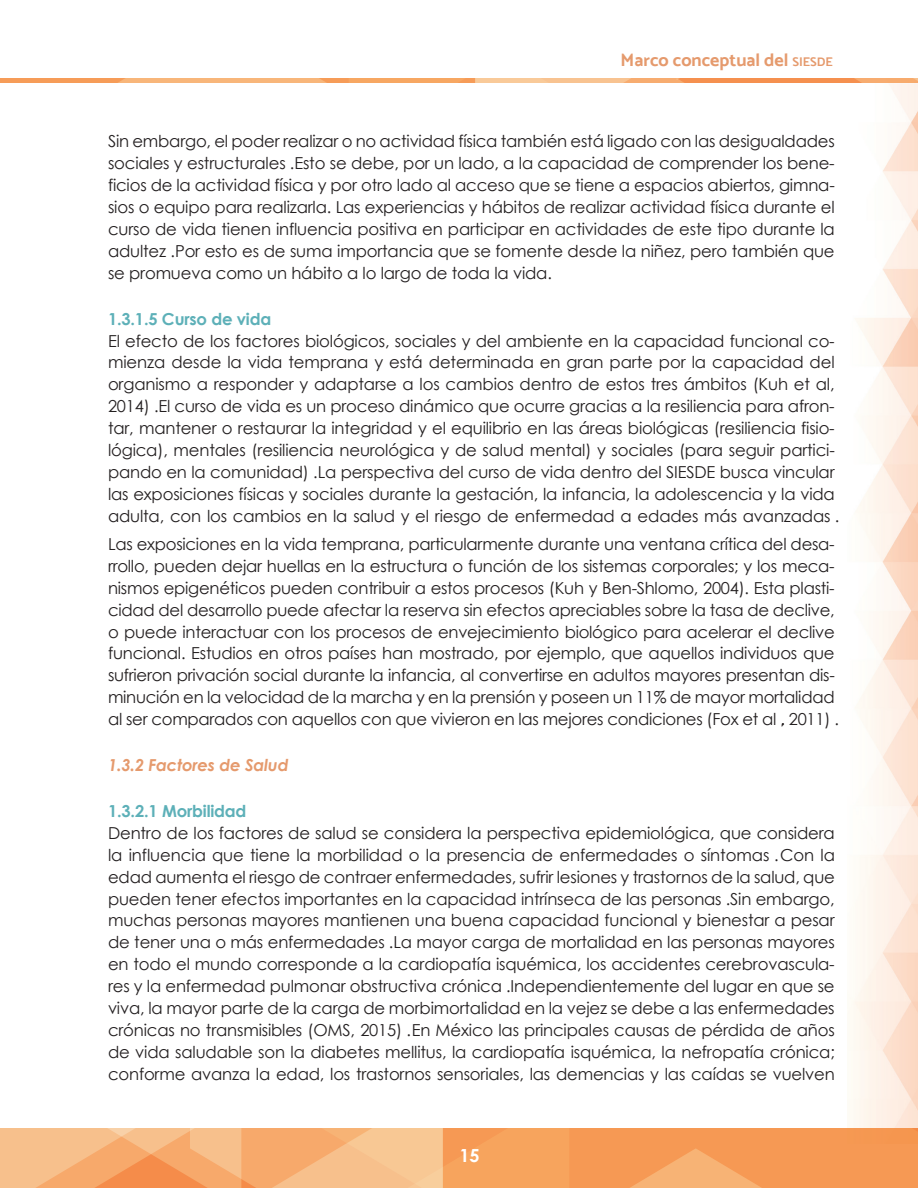
<style>
.page{position:relative;width:918px;height:1188px;background:#fff}
.page>*{position:absolute;margin:0;border:0;box-sizing:border-box;transform-origin:0 0}
.t1{font:18px "Mosk Bold 700";color:#e59a6d}
.t2{font:700 18px "Century Gothic";color:#fff}
.t3{font:16.5px/21.9px "Century Gothic";letter-spacing:-.01em;color:#231f20;text-align:justify}
.t4{font:700 16.5px "Century Gothic";letter-spacing:-.01em;color:#5db0b8}
.t5{font:italic 700 16.5px "Century Gothic";letter-spacing:-.01em;color:#e59a6d}
.s1{font-size:12.6px}
</style>
<div class="page">
<img style="left:848px;top:83px;width:70px;height:1046px">
<svg style="left:0;top:1129px;width:918px;height:59px;background:#f6a96a"></svg>
<svg style="left:0;top:78px;width:918px;height:5px;background:#f6a96b"></svg>
<p class="t1" style="left:621px;top:49px;width:214px">Marco conceptual del <span class="s1">SIESDE</span></p>
<p class="t3" style="left:108px;top:130px;width:728px">Sin embargo, el poder realizar o no actividad física también está ligado con las desigualdades sociales y estructurales. Esto se debe, por un lado, a la capacidad de comprender los bene&shy;ficios de la actividad física y por otro lado al acceso que se tiene a espacios abiertos, gimna&shy;sios o equipo para realizarla. Las experiencias y hábitos de realizar actividad física durante el curso de vida tienen influencia positiva en participar en actividades de este tipo durante la adultez. Por esto es de suma importancia que se fomente desde la niñez, pero también que se promueva como un hábito a lo largo de toda la vida.</p>
<p class="t4" style="left:108px;top:306px;width:165px">1.3.1.5 Curso de vida</p>
<p class="t3" style="left:108px;top:329px;width:728px">El efecto de los factores biológicos, sociales y del ambiente en la capacidad funcional co&shy;mienza desde la vida temprana y está determinada en gran parte por la capacidad del organismo a responder y adaptarse a los cambios dentro de estos tres ámbitos (Kuh et al, 2014). El curso de vida es un proceso dinámico que ocurre gracias a la resiliencia para afron&shy;tar, mantener o restaurar la integridad y el equilibrio en las áreas biológicas (resiliencia fisio&shy;lógica), mentales (resiliencia neurológica y de salud mental) y sociales (para seguir partici&shy;pando en la comunidad). La perspectiva del curso de vida dentro del SIESDE busca vincular las exposiciones físicas y sociales durante la gestación, la infancia, la adolescencia y la vida adulta, con los cambios en la salud y el riesgo de enfermedad a edades más avanzadas.</p>
<p class="t3" style="left:108px;top:533px;width:728px">Las exposiciones en la vida temprana, particularmente durante una ventana crítica del desa&shy;rrollo, pueden dejar huellas en la estructura o función de los sistemas corporales; y los meca&shy;nismos epigenéticos pueden contribuir a estos procesos (Kuh y Ben-Shlomo, 2004). Esta plasti&shy;cidad del desarrollo puede afectar la reserva sin efectos apreciables sobre la tasa de declive, o puede interactuar con los procesos de envejecimiento biológico para acelerar el declive funcional. Estudios en otros países han mostrado, por ejemplo, que aquellos individuos que sufrieron privación social durante la infancia, al convertirse en adultos mayores presentan dis&shy;minución en la velocidad de la marcha y en la prensión y poseen un 11% de mayor mortalidad al ser comparados con aquellos con que vivieron en las mejores condiciones (Fox et al., 2011).</p>
<p class="t5" style="left:108px;top:753px;width:182px">1.3.2 Factores de Salud</p>
<p class="t4" style="left:108px;top:798px;width:140px">1.3.2.1 Morbilidad</p>
<p class="t3" style="left:108px;top:822px;width:729px">Dentro de los factores de salud se considera la perspectiva epidemiológica, que considera la influencia que tiene la morbilidad o la presencia de enfermedades o síntomas. Con la edad aumenta el riesgo de contraer enfermedades, sufrir lesiones y trastornos de la salud, que pueden tener efectos importantes en la capacidad intrínseca de las personas. Sin embargo, muchas personas mayores mantienen una buena capacidad funcional y bienestar a pesar de tener una o más enfermedades. La mayor carga de mortalidad en las personas mayores en todo el mundo corresponde a la cardiopatía isquémica, los accidentes cerebrovascula&shy;res y la enfermedad pulmonar obstructiva crónica. Independientemente del lugar en que se viva, la mayor parte de la carga de morbimortalidad en la vejez se debe a las enfermedades crónicas no transmisibles (OMS, 2015). En México las principales causas de pérdida de años de vida saludable son la diabetes mellitus, la cardiopatía isquémica, la nefropatía crónica; conforme avanza la edad, los trastornos sensoriales, las demencias y las caídas se vuelven</p>
<p class="t2" style="left:460px;top:1142px;width:22px">15</p>
</div>
